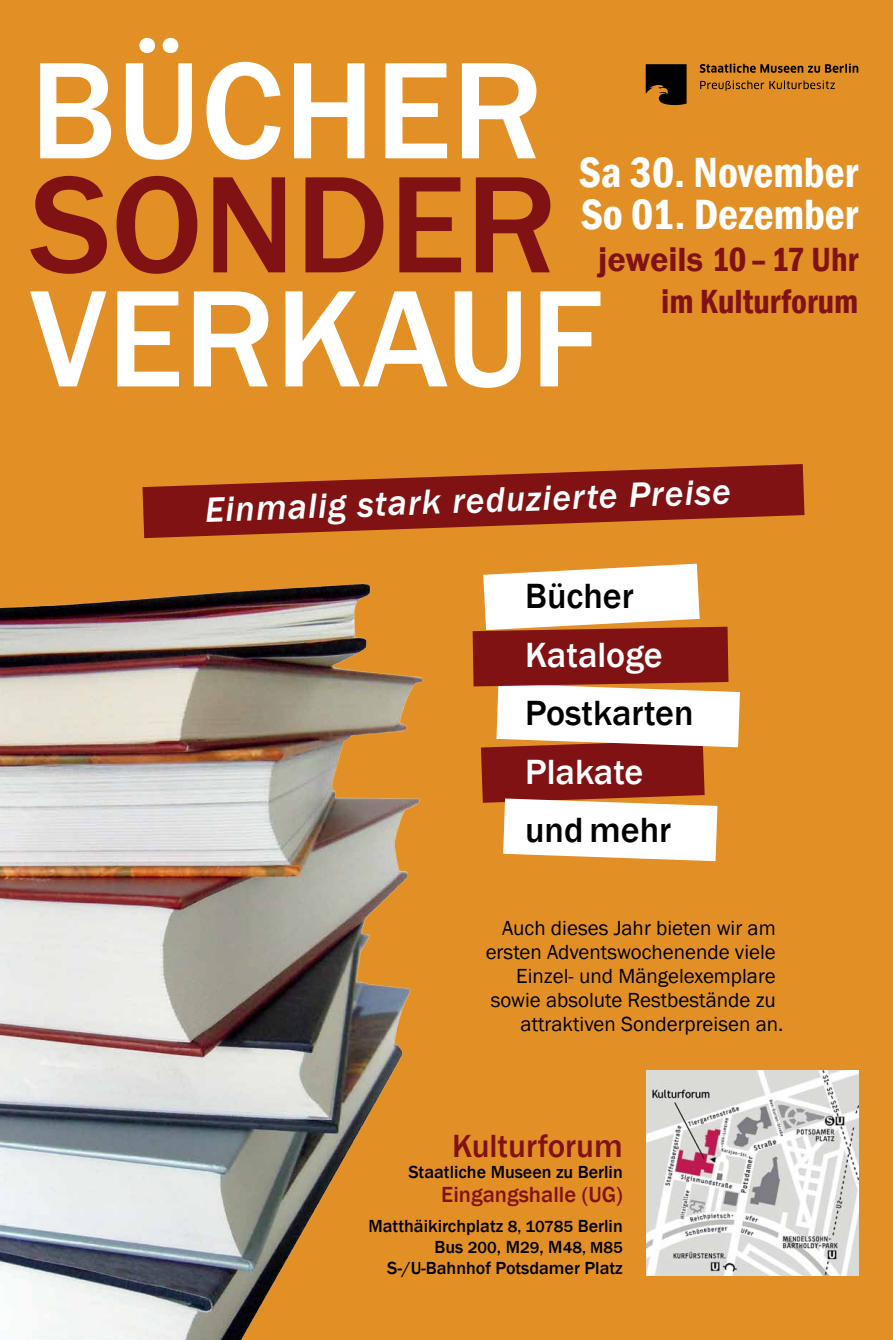
<style>
.page{position:relative;width:893px;height:1340px;background:#fff}
.page>*{position:absolute;margin:0;border:0;box-sizing:border-box;transform-origin:0 0}
.t1{font:500 142.5px "Franklin Gothic";color:#fff}
.t2{font:500 142.5px "Franklin Gothic";color:#801214}
.t3{font:600 condensed 43.5px/42px "Franklin Gothic";color:#fff}
.t4{font:italic 500 36px "Franklin Gothic";color:#fff}
.t5{font:500 36px "Franklin Gothic";color:#000}
.t6{font:500 36px "Franklin Gothic";color:#fff}
.t7{font:600 condensed 34.5px/42px "Franklin Gothic";color:#801214;text-align:right}
.t8{font:500 33px "Franklin Gothic";color:#801214}
.t9{font:500 22.5px "Franklin Gothic";color:#801214}
.t10{font:21px "Franklin Gothic";color:#000}
.t11{font:500 18px "Franklin Gothic";color:#000}
.t12{font:500 16.5px "Franklin Gothic";color:#000}
.s1{font-stretch:normal}
.s2{font-size:16.5px}
.s3{font-size:18px}
</style>
<div class="page">
<div style="left:0;top:0;width:893px;height:1339px;background:#e28f26"></div>
<img style="left:0;top:583px;width:423px;height:756px">
<svg style="left:646px;top:64px;width:41px;height:41px"></svg>
<svg style="left:700px;top:64px;width:158px;height:9px"></svg>
<svg style="left:700px;top:80px;width:135px;height:11px"></svg>
<svg style="left:473px;top:563px;width:267px;height:298px"></svg>
<svg style="left:142px;top:464px;width:662px;height:74px;fill:#801214"></svg>
<img style="left:646px;top:1070px;width:213px;height:205px">
<h1 class="t1" style="left:30px;top:23px;width:515px">Bücher</h1>
<h1 class="t2" style="left:30px;top:137px;width:529px">sonder</h1>
<h1 class="t1" style="left:30px;top:251px;width:574px">Verkauf</h1>
<h2 class="t3" style="left:579px;top:151px;width:281px">Sa 30. November<br>So 01. Dezember</h2>
<h3 class="t7" style="left:598px;top:238px;width:262px"><span class="s1">jeweils</span> 10 – 17 Uhr im Kulturforum</h3>
<h3 class="t4" style="left:204px;top:487px;width:528px;rotate:-2deg">Einmalig stark reduzierte Preise</h3>
<h3 class="t5" style="left:525px;top:573px;width:110px">Bücher</h3>
<h3 class="t6" style="left:525px;top:632px;width:139px">Kataloge</h3>
<h3 class="t5" style="left:525px;top:690px;width:170px">Postkarten</h3>
<h3 class="t6" style="left:525px;top:749px;width:120px">Plakate</h3>
<h3 class="t5" style="left:525px;top:807px;width:148px">und mehr</h3>
<p class="t10" style="left:502px;top:915px;width:275px">Auch dieses Jahr bieten wir am</p>
<p class="t10" style="left:486px;top:939px;width:292px">ersten Adventswochenende viele</p>
<p class="t10" style="left:516px;top:963px;width:261px">Einzel- und Mängelexemplare</p>
<p class="t10" style="left:491px;top:987px;width:287px">sowie absolute Restbestände zu</p>
<p class="t10" style="left:521px;top:1011px;width:264px">attraktiven Sonderpreisen an.</p>
<h3 class="t8" style="left:452px;top:1126px;width:172px">Kulturforum</h3>
<p class="t11" style="left:408px;top:1160px;width:216px">Staatliche Museen zu Berlin</p>
<p class="t9" style="left:441px;top:1180px;width:183px">Eingangshalle (UG)</p>
<p class="t11" style="left:368px;top:1214px;width:256px">Matthäikirchplatz <span class="s2">8, 10785</span> Berlin</p>
<p class="t12" style="left:434px;top:1236px;width:190px"><span class="s3">Bus</span> 200<span class="s3">, M</span>29<span class="s3">, M</span>48, M85</p>
<p class="t11" style="left:387px;top:1256px;width:237px">S-/U-Bahnhof Potsdamer Platz</p>
</div>
